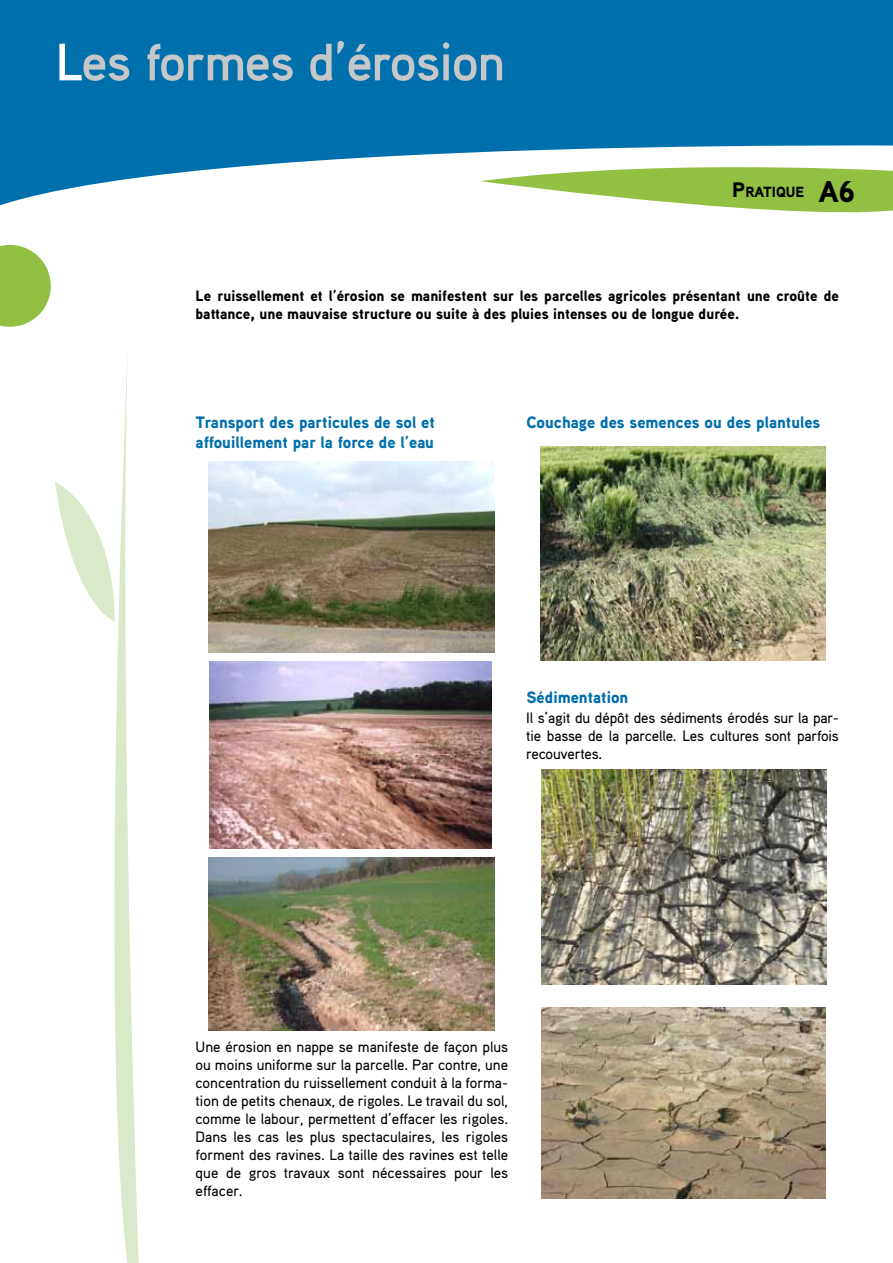
<style>
.page{position:relative;width:893px;height:1263px;background:#fff}
.page>*{position:absolute;margin:0;border:0;box-sizing:border-box;transform-origin:0 0}
.t1{font:700 52.5px "Aaux Pro";letter-spacing:-.025em;color:#c6c7c8}
.t2{font:900 30px "Aaux Pro";color:#000}
.t3{font:900 16.5px/19.8px "Aaux Pro";color:#006fac}
.t4{font:500 15px/18px "Aaux Pro";letter-spacing:-.01em;color:#000;text-align:justify}
.t5{font:900 15px/18px "Aaux Pro";color:#000}
.t6{font:900 14.7px "Aaux Pro";color:#000}
.s1{color:#fff}
.s2{font-size:21px}
</style>
<div class="page">
<svg style="left:114px;top:361px;width:25px;height:902px"></svg>
<svg style="left:55px;top:481px;width:64px;height:141px"></svg>
<svg style="left:0;top:0;width:893px;height:361px"></svg>
<svg style="left:481px;top:156px;width:412px;height:79px"></svg>
<svg style="left:0;top:245px;width:51px;height:82px"></svg>
<img style="left:208px;top:461px;width:286px;height:192px">
<img style="left:209px;top:661px;width:282px;height:187px">
<img style="left:208px;top:858px;width:287px;height:172px">
<img style="left:540px;top:446px;width:286px;height:215px">
<img style="left:541px;top:770px;width:286px;height:214px">
<img style="left:541px;top:1007px;width:284px;height:191px">
<h1 class="t1" style="left:56px;top:28px;width:451px"><span class="s1">L</span>es formes d’érosion</h1>
<p class="t6" style="left:732px;top:183px;width:74px"><span class="s2">P</span>RATIQUE</p>
<h2 class="t2" style="left:819px;top:172px;width:38px">A6</h2>
<p class="t5" style="left:196px;top:286px;width:645px">Le ruissellement et l’érosion se manifestent sur les parcelles agricoles présentant une croûte de battance, une mauvaise structure ou suite à des pluies intenses ou de longue durée.</p>
<p class="t3" style="left:196px;top:412px;width:241px">Transport des particules de sol et affouillement par la force de l’eau</p>
<p class="t3" style="left:526px;top:412px;width:295px">Couchage des semences ou des plantules</p>
<p class="t3" style="left:526px;top:687px;width:104px">Sédimentation</p>
<p class="t4" style="left:526px;top:708px;width:314px">Il s’agit du dépôt des sédiments érodés sur la par&shy;tie basse de la parcelle. Les cultures sont parfois recouvertes.</p>
<p class="t4" style="left:196px;top:1037px;width:314px">Une érosion en nappe se manifeste de façon plus ou moins uniforme sur la parcelle. Par contre, une concentration du ruissellement conduit à la forma&shy;tion de petits chenaux, de rigoles. Le travail du sol, comme le labour, permettent d’effacer les rigoles.<br>Dans les cas les plus spectaculaires, les rigoles forment des ravines. La taille des ravines est telle que de gros travaux sont nécessaires pour les effacer.</p>
</div>
